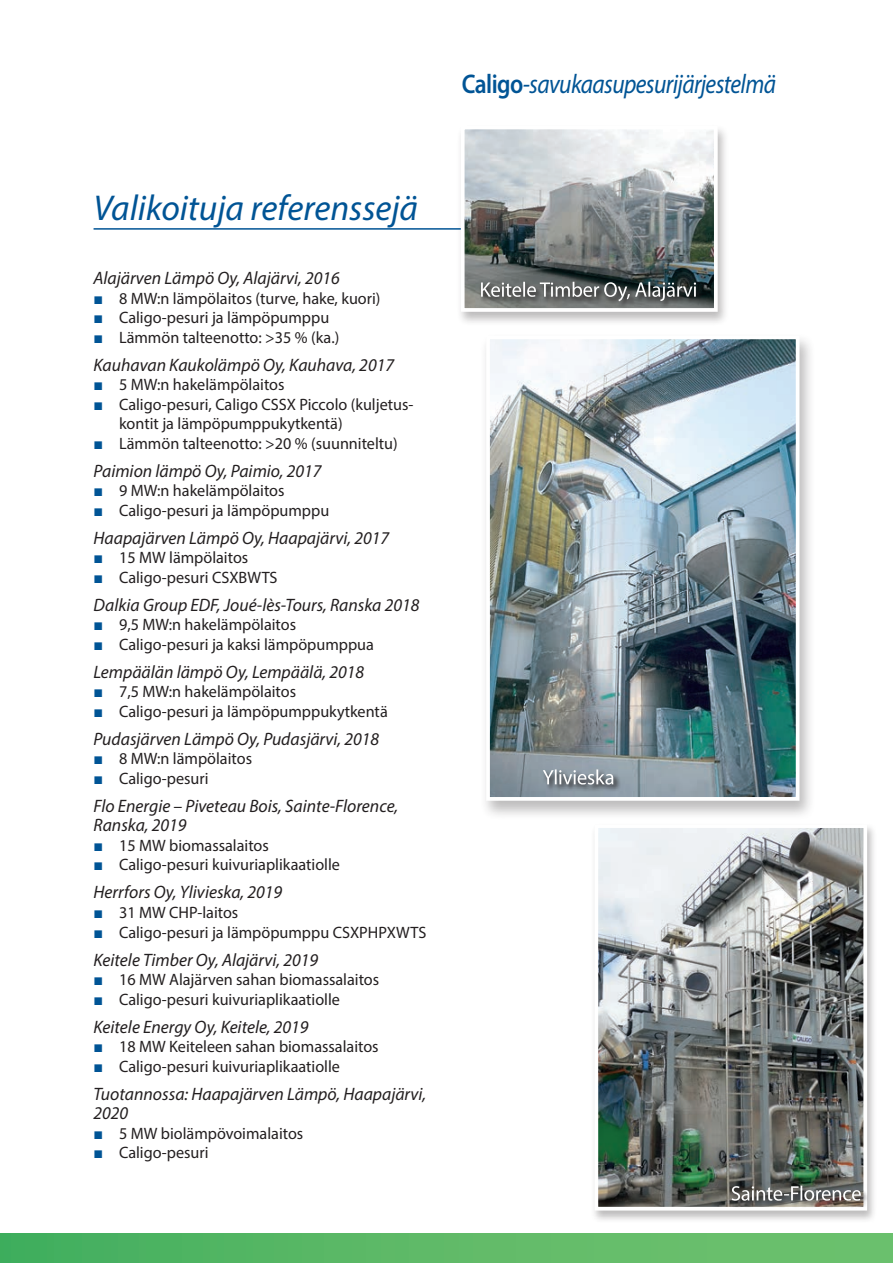
<style>
.page{position:relative;width:893px;height:1263px;background:#fff}
.page>*{position:absolute;margin:0;border:0;box-sizing:border-box;transform-origin:0 0}
.t1{font:italic 36px "Myriad Pro";color:#005495}
.t2{font:italic 27px "Myriad Pro";letter-spacing:-.025em;color:#005495;scale:.87 1}
.t3{font:italic 18px/19.5px "Myriad Pro";color:#231f20}
.t4{font:16.5px/19.5px "Myriad Pro";color:#231f20}
.s1{font-weight:600;font-style:normal}
.s2{font-family:"Arial";font-weight:900;color:#005495}
</style>
<div class="page">
<div style="left:480px;top:333px;width:335px;height:488px;background:#231f20;opacity:.3"></div>
<img style="left:491px;top:340px;width:303px;height:456px">
<div style="left:486px;top:335px;width:313px;height:466px;border:4px solid #fff"></div>
<div style="left:591px;top:823px;width:286px;height:400px;background:#231f20;opacity:.3"></div>
<img style="left:599px;top:829px;width:263px;height:376px">
<div style="left:594px;top:824px;width:273px;height:386px;border:4px solid #fff"></div>
<svg style="left:542px;top:768px;width:79px;height:24px"></svg>
<svg style="left:543px;top:769px;width:70px;height:15px"></svg>
<svg style="left:730px;top:1184px;width:138px;height:24px"></svg>
<svg style="left:732px;top:1185px;width:129px;height:16px;background:#818280"></svg>
<div style="left:0;top:1233px;width:893px;height:30px;background:linear-gradient(to right,#45b05f,#72c36f)"></div>
<hr style="left:94px;top:228px;width:463px;height:2px;background:#005495">
<div style="left:456px;top:124px;width:274px;height:202px;background:#231f20;opacity:.3"></div>
<img style="left:466px;top:131px;width:247px;height:176px">
<div style="left:461px;top:126px;width:257px;height:186px;border:4px solid #fff"></div>
<svg style="left:479px;top:280px;width:224px;height:29px;background:#717675"></svg>
<svg style="left:481px;top:282px;width:215px;height:19px;background:#747777"></svg>
<h2 class="t2" style="left:462px;top:67px;width:363px"><span class="s1">Caligo</span>-savukaasupesurijärjestelmä</h2>
<h1 class="t1" style="left:94px;top:185px;width:326px">Valikoituja referenssejä</h1>
<p class="t3" style="left:94px;top:268px;width:248px">Alajärven Lämpö Oy, Alajärvi, 2016</p>
<p class="t4" style="left:94px;top:288px;width:288px"><span class="s2">■</span> 8 MW:n lämpölaitos (turve, hake, kuori)</p>
<p class="t4" style="left:94px;top:308px;width:237px"><span class="s2">■</span> Caligo-pesuri ja lämpöpumppu</p>
<p class="t4" style="left:94px;top:327px;width:247px"><span class="s2">■</span> Lämmön talteenotto: &gt;35 % (ka.)</p>
<p class="t3" style="left:94px;top:355px;width:302px">Kauhavan Kaukolämpö Oy, Kauhava, 2017</p>
<p class="t4" style="left:94px;top:375px;width:192px"><span class="s2">■</span> 5 MW:n hakelämpölaitos</p>
<p class="t4" style="left:119px;top:394px;width:296px;text-indent:-26px"><span class="s2">■</span> Caligo-pesuri, Caligo CSSX Piccolo (kuljetus&shy;kontit ja lämpöpumppukytkentä)</p>
<p class="t4" style="left:94px;top:433px;width:306px"><span class="s2">■</span> Lämmön talteenotto: &gt;20 % (suunniteltu)</p>
<p class="t3" style="left:94px;top:461px;width:229px">Paimion lämpö Oy, Paimio, 2017</p>
<p class="t4" style="left:94px;top:481px;width:192px"><span class="s2">■</span> 9 MW:n hakelämpölaitos</p>
<p class="t4" style="left:94px;top:500px;width:237px"><span class="s2">■</span> Caligo-pesuri ja lämpöpumppu</p>
<p class="t3" style="left:94px;top:528px;width:297px">Haapajärven Lämpö Oy, Haapajärvi, 2017</p>
<p class="t4" style="left:94px;top:548px;width:156px"><span class="s2">■</span> 15 MW lämpölaitos</p>
<p class="t4" style="left:94px;top:567px;width:186px"><span class="s2">■</span> Caligo-pesuri CSXBWTS</p>
<p class="t3" style="left:94px;top:595px;width:327px">Dalkia Group EDF, Joué-lès-Tours, Ranska 2018</p>
<p class="t4" style="left:94px;top:615px;width:204px"><span class="s2">■</span> 9,5 MW:n hakelämpölaitos</p>
<p class="t4" style="left:94px;top:634px;width:282px"><span class="s2">■</span> Caligo-pesuri ja kaksi lämpöpumppua</p>
<p class="t3" style="left:94px;top:662px;width:272px">Lempäälän lämpö Oy, Lempäälä, 2018</p>
<p class="t4" style="left:94px;top:682px;width:204px"><span class="s2">■</span> 7,5 MW:n hakelämpölaitos</p>
<p class="t4" style="left:94px;top:701px;width:296px"><span class="s2">■</span> Caligo-pesuri ja lämpöpumppukytkentä</p>
<p class="t3" style="left:94px;top:729px;width:287px">Pudasjärven Lämpö Oy, Pudasjärvi, 2018</p>
<p class="t4" style="left:94px;top:749px;width:160px"><span class="s2">■</span> 8 MW:n lämpölaitos</p>
<p class="t4" style="left:94px;top:768px;width:117px"><span class="s2">■</span> Caligo-pesuri</p>
<p class="t3" style="left:94px;top:796px;width:306px">Flo Energie – Piveteau Bois, Sainte-Florence,<br>Ranska, 2019</p>
<p class="t4" style="left:94px;top:835px;width:177px"><span class="s2">■</span> 15 MW biomassalaitos</p>
<p class="t4" style="left:94px;top:855px;width:248px"><span class="s2">■</span> Caligo-pesuri kuivuriaplikaatiolle</p>
<p class="t3" style="left:94px;top:882px;width:190px">Herrfors Oy, Ylivieska, 2019</p>
<p class="t4" style="left:94px;top:902px;width:146px"><span class="s2">■</span> 31 MW CHP-laitos</p>
<p class="t4" style="left:94px;top:922px;width:334px"><span class="s2">■</span> Caligo-pesuri ja lämpöpumppu CSXPHPXWTS</p>
<p class="t3" style="left:94px;top:949px;width:226px">Keitele Timber Oy, Alajärvi, 2019</p>
<p class="t4" style="left:94px;top:969px;width:287px"><span class="s2">■</span> 16 MW Alajärven sahan biomassalaitos</p>
<p class="t4" style="left:94px;top:989px;width:248px"><span class="s2">■</span> Caligo-pesuri kuivuriaplikaatiolle</p>
<p class="t3" style="left:94px;top:1016px;width:217px">Keitele Energy Oy, Keitele, 2019</p>
<p class="t4" style="left:94px;top:1036px;width:287px"><span class="s2">■</span> 18 MW Keiteleen sahan biomassalaitos</p>
<p class="t4" style="left:94px;top:1056px;width:248px"><span class="s2">■</span> Caligo-pesuri kuivuriaplikaatiolle</p>
<p class="t3" style="left:94px;top:1083px;width:334px">Tuotannossa: Haapajärven Lämpö, Haapajärvi,<br>2020</p>
<p class="t4" style="left:94px;top:1123px;width:211px"><span class="s2">■</span> 5 MW biolämpövoimalaitos</p>
<p class="t4" style="left:94px;top:1142px;width:117px"><span class="s2">■</span> Caligo-pesuri</p>
</div>
